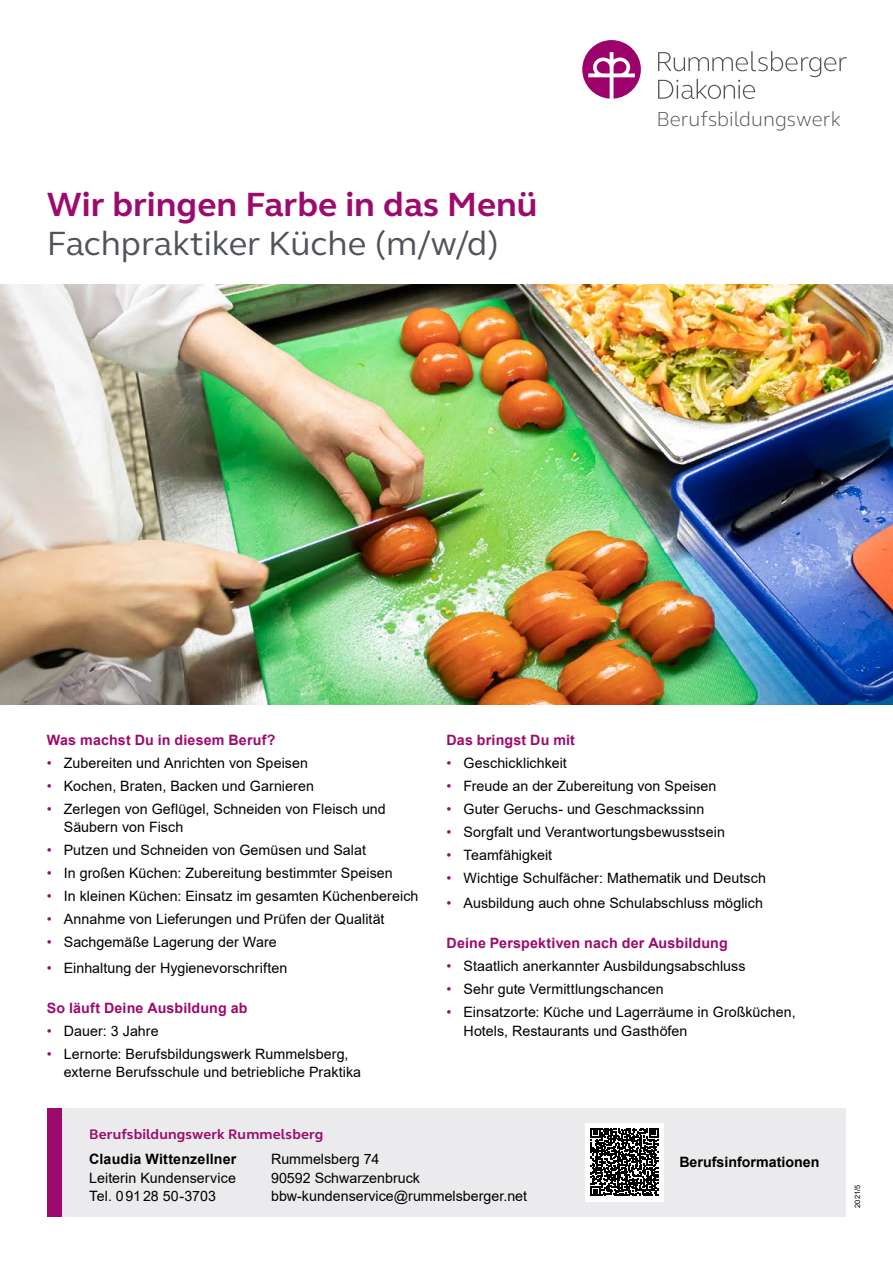
<style>
.page{position:relative;width:893px;height:1263px;background:#fff}
.page>*{position:absolute;margin:0;border:0;box-sizing:border-box;transform-origin:0 0}
.t1{font:34.5px "FS Elliot";color:#50535a}
.t2{font:700 34.5px "FS Elliot";color:#9d0a6d}
.t3{font:300 20.85px "FS Elliot";color:#50535a}
.t4{font:14.25px/18.8px "Arial";letter-spacing:.005em;color:#000}
.t5{font:700 14.25px "Arial";letter-spacing:.01em;color:#9d0a6d}
.t6{font:700 14.25px "Arial";color:#000}
.t7{font:700 14.25px "FS Elliot";letter-spacing:.01em;color:#9d0a6d}
.t8{font:7.5px "Arial";color:#000}
.s1{color:#9d0a6d}
</style>
<div class="page">
<svg style="left:658px;top:51px;width:189px;height:48px"></svg>
<svg style="left:582px;top:40px;width:59px;height:59px"></svg>
<img style="left:0;top:285px;width:893px;height:419px">
<div style="left:62px;top:1108px;width:784px;height:108px;background:#ebebed"></div>
<div style="left:47px;top:1108px;width:15px;height:108px;background:#9d0a6d"></div>
<div style="left:585px;top:1122px;width:79px;height:79px;background:#fff"></div>
<svg style="left:591px;top:1128px;width:67px;height:68px"></svg>
<h1 class="t2" style="left:47px;top:181px;width:492px">Wir bringen Farbe in das Menü</h1>
<h1 class="t1" style="left:47px;top:220px;width:454px">Fachpraktiker Küche (m/w/d)</h1>
<h2 class="t3" style="left:656px;top:105px;width:186px">Berufsbildungswerk</h2>
<p class="t5" style="left:47px;top:729px;width:230px">Was machst Du in diesem Beruf?</p>
<p class="t4" style="left:47px;top:753px;width:263px"><span class="s1">•</span> Zubereiten und Anrichten von Speisen</p>
<p class="t4" style="left:47px;top:776px;width:269px"><span class="s1">•</span> Kochen, Braten, Backen und Garnieren</p>
<p class="t4" style="left:64px;top:799px;width:324px;text-indent:-17px"><span class="s1">•</span> Zerlegen von Geflügel, Schneiden von Fleisch und<br>Säubern von Fisch</p>
<p class="t4" style="left:47px;top:841px;width:321px"><span class="s1">•</span> Putzen und Schneiden von Gemüsen und Salat</p>
<p class="t4" style="left:47px;top:864px;width:347px"><span class="s1">•</span> In großen Küchen: Zubereitung bestimmter Speisen</p>
<p class="t4" style="left:47px;top:887px;width:373px"><span class="s1">•</span> In kleinen Küchen: Einsatz im gesamten Küchenbereich</p>
<p class="t4" style="left:47px;top:910px;width:339px"><span class="s1">•</span> Annahme von Lieferungen und Prüfen der Qualität</p>
<p class="t4" style="left:47px;top:933px;width:231px"><span class="s1">•</span> Sachgemäße Lagerung der Ware</p>
<p class="t4" style="left:47px;top:958px;width:242px"><span class="s1">•</span> Einhaltung der Hygienevorschriften</p>
<p class="t5" style="left:47px;top:998px;width:202px">So läuft Deine Ausbildung ab</p>
<p class="t4" style="left:47px;top:1021px;width:113px"><span class="s1">•</span> Dauer: 3 Jahre</p>
<p class="t4" style="left:64px;top:1044px;width:299px;text-indent:-17px"><span class="s1">•</span> Lernorte: Berufsbildungswerk Rummelsberg, externe Berufsschule und betriebliche Praktika</p>
<p class="t5" style="left:446px;top:729px;width:130px">Das bringst Du mit</p>
<p class="t4" style="left:446px;top:753px;width:122px"><span class="s1">•</span> Geschicklichkeit</p>
<p class="t4" style="left:446px;top:776px;width:271px"><span class="s1">•</span> Freude an der Zubereitung von Speisen</p>
<p class="t4" style="left:446px;top:799px;width:259px"><span class="s1">•</span> Guter Geruchs- und Geschmackssinn</p>
<p class="t4" style="left:446px;top:822px;width:280px"><span class="s1">•</span> Sorgfalt und Verantwortungsbewusstsein</p>
<p class="t4" style="left:446px;top:845px;width:107px"><span class="s1">•</span> Teamfähigkeit</p>
<p class="t4" style="left:446px;top:868px;width:321px"><span class="s1">•</span> Wichtige Schulfächer: Mathematik und Deutsch</p>
<p class="t4" style="left:446px;top:893px;width:318px"><span class="s1">•</span> Ausbildung auch ohne Schulabschluss möglich</p>
<p class="t5" style="left:446px;top:933px;width:283px">Deine Perspektiven nach der Ausbildung</p>
<p class="t4" style="left:446px;top:956px;width:301px"><span class="s1">•</span> Staatlich anerkannter Ausbildungsabschluss</p>
<p class="t4" style="left:446px;top:979px;width:219px"><span class="s1">•</span> Sehr gute Vermittlungschancen</p>
<p class="t4" style="left:463px;top:1002px;width:334px;text-indent:-17px"><span class="s1">•</span> Einsatzorte: Küche und Lagerräume in Großküchen,<br>Hotels, Restaurants und Gasthöfen</p>
<p class="t7" style="left:89px;top:1124px;width:236px">Berufsbildungswerk Rummelsberg</p>
<p class="t6" style="left:89px;top:1149px;width:149px">Claudia Wittenzellner</p>
<p class="t4" style="left:89px;top:1168px;width:148px">Leiterin Kundenservice<br>Tel. 09128 50-3703</p>
<p class="t4" style="left:271px;top:1149px;width:258px">Rummelsberg 74<br>90592 Schwarzenbruck bbw-kundenservice@rummelsberger.net</p>
<p class="t6" style="left:679px;top:1152px;width:142px">Berufsinformationen</p>
<p class="t8" style="left:852px;top:1208px;width:24px;rotate:-90deg">2021/5</p>
</div>
